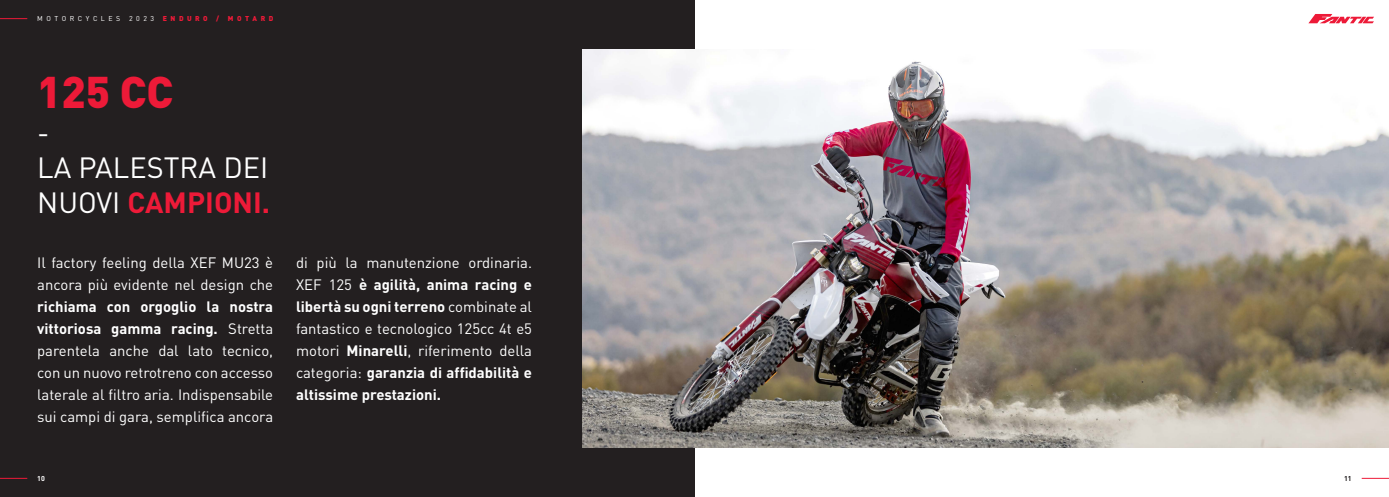
<style>
.page{position:relative;width:1389px;height:497px;background:#fff}
.page>*{position:absolute;margin:0;border:0;box-sizing:border-box;transform-origin:0 0}
.t1{font:900 43.75px "DIN Pro";color:#ed1a38}
.t2{font:28.88px "DIN Pro";color:#fff}
.t3{font:700 28.88px "DIN Pro";color:#ed1a38}
.t4{font:14.88px/21.9px "DIN Pro";color:#fff;text-align:justify}
.t5{font:7px "DIN Pro";letter-spacing:.5em;color:#fff}
.t6{font:700 7px "DIN Pro";color:#fff}
.t7{font:700 7px "DIN Pro";color:#231f20}
.s1{font-weight:900;color:#ed1a38}
.s2{font-weight:400;color:#fff}
.s3{font-weight:700}
</style>
<div class="page">
<div style="left:0;top:0;width:694px;height:496px;background:#231f20"></div>
<img style="left:583px;top:50px;width:806px;height:396px">
<svg style="left:0;top:477px;width:27px;height:1px"></svg>
<svg style="left:0;top:18px;width:27px;height:1px"></svg>
<svg style="left:1362px;top:477px;width:27px;height:1px"></svg>
<svg style="left:1308px;top:14px;width:66px;height:9px"></svg>
<p class="t5" style="left:37px;top:14px;width:238px">MOTORCYCLES 2023 <span class="s1">ENDURO / MOTARD</span></p>
<p class="t1" style="left:37px;top:62px;width:137px">125 CC</p>
<p class="t2" style="left:37px;top:113px;width:14px">-</p>
<p class="t2" style="left:37px;top:148px;width:233px">LA PALESTRA DEI</p>
<p class="t3" style="left:37px;top:183px;width:234px"><span class="s2">NUOVI</span> CAMPIONI.</p>
<p class="t4" style="left:37px;top:251px;width:237px">Il factory feeling della XEF MU23 è ancora più evidente nel design che <span class="s3">richiama con orgoglio la nostra vittoriosa gamma racing.</span> Stretta parentela anche dal lato tecnico, con un nuovo retrotreno con accesso laterale al filtro aria. Indispensabile sui campi di gara, semplifica ancora</p>
<p class="t4" style="left:296px;top:251px;width:237px">di più la manutenzione ordinaria.<br>XEF 125 <span class="s3">è agilità, anima racing e libertà su ogni terreno</span> combinate al fantastico e tecnologico 125cc 4t e5 motori <span class="s3">Minarelli</span>, riferimento della categoria: <span class="s3">garanzia di affidabilità e altissime prestazioni.</span></p>
<p class="t6" style="left:37px;top:473px;width:9px">10</p>
<p class="t7" style="left:1344px;top:473px;width:9px">11</p>
</div>
